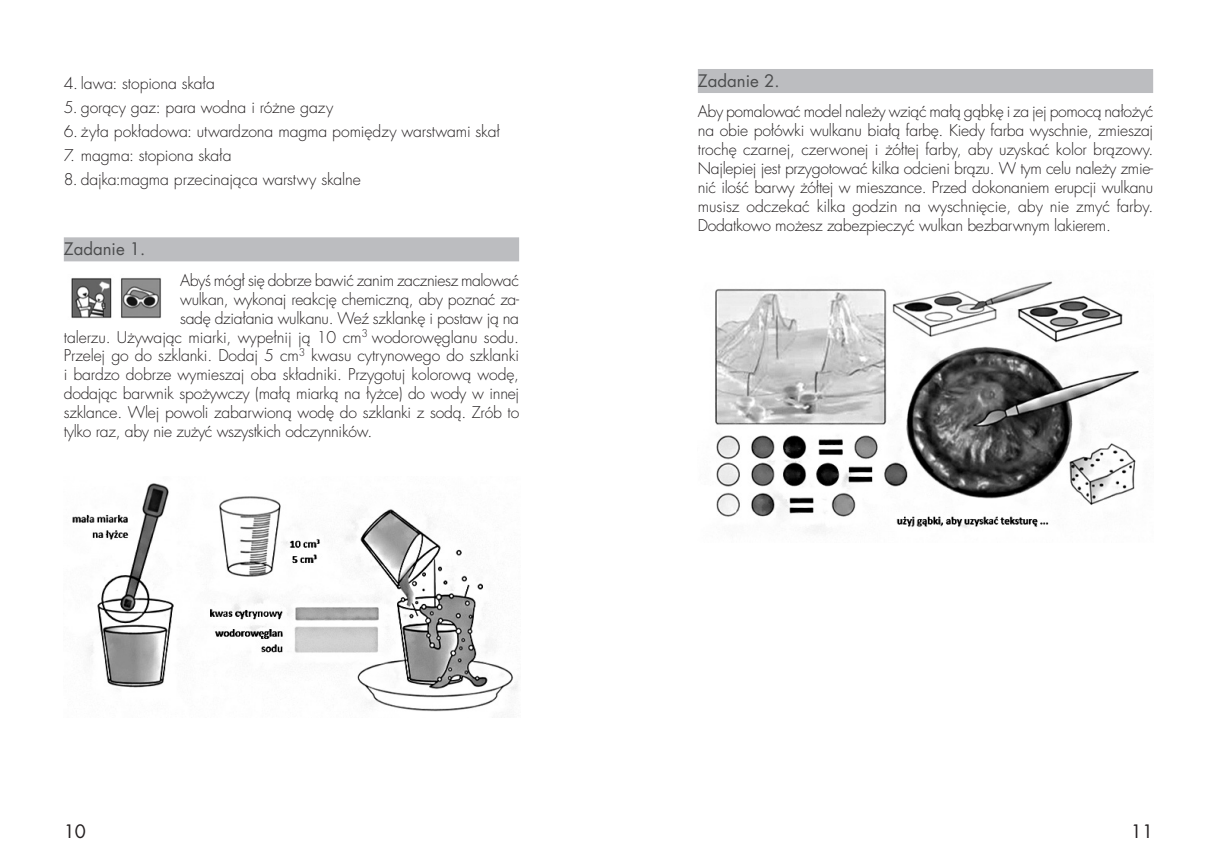
<style>
.page{position:relative;width:1217px;height:868px;background:#fff}
.page>*{position:absolute;margin:0;border:0;box-sizing:border-box;transform-origin:0 0}
.t1{font:18px "Futura LT";color:#231f20}
.t2{font:16.8px "Futura LTS Book";color:#4b4c4d}
.t3{font:300 15.75px/18.9px "Futura LTS";letter-spacing:-.015em;color:#231f20;text-align:justify}
</style>
<div class="page">
<div style="left:64px;top:237px;width:455px;height:24px;background:#bcbdc0"></div>
<img style="left:72px;top:483px;width:446px;height:229px">
<img style="left:71px;top:278px;width:90px;height:41px">
<div style="left:697px;top:69px;width:455px;height:24px;background:#bcbdc0"></div>
<img style="left:715px;top:281px;width:424px;height:252px">
<p class="t3" style="left:64px;top:74px;width:153px">4. lawa: stopiona skała</p>
<p class="t3" style="left:64px;top:98px;width:271px">5. gorący gaz: para wodna i różne gazy</p>
<p class="t3" style="left:64px;top:122px;width:437px">6. żyła pokładowa: utwardzona magma pomiędzy warstwami skał</p>
<p class="t3" style="left:64px;top:146px;width:169px">7. magma: stopiona skała</p>
<p class="t3" style="left:64px;top:170px;width:298px">8. dajka:magma przecinająca warstwy skalne</p>
<p class="t2" style="left:64px;top:238px;width:83px">Zadanie 1.</p>
<p class="t3" style="left:180px;top:271px;width:340px">Abyś mógł się dobrze bawić zanim zaczniesz malować</p>
<p class="t3" style="left:180px;top:290px;width:340px">wulkan, wykonaj reakcję chemiczną, aby poznać za-</p>
<p class="t3" style="left:180px;top:309px;width:340px">sadę działania wulkanu. Weź szklankę i postaw ją na</p>
<p class="t3" style="left:64px;top:328px;width:456px">talerzu. Używając miarki, wypełnij ją 10 cm<sup>3</sup> wodorowęglanu sodu.</p>
<p class="t3" style="left:64px;top:346px;width:456px">Przelej go do szklanki. Dodaj 5 cm<sup>3</sup> kwasu cytrynowego do szklanki</p>
<p class="t3" style="left:64px;top:365px;width:456px">i bardzo dobrze wymieszaj oba składniki. Przygotuj kolorową wodę,</p>
<p class="t3" style="left:64px;top:384px;width:457px">dodając barwnik spożywczy (małą miarką na łyżce) do wody w innej</p>
<p class="t3" style="left:64px;top:403px;width:457px">szklance. Wlej powoli zabarwioną wodę do szklanki z sodą. Zrób to</p>
<p class="t3" style="left:64px;top:422px;width:310px">tylko raz, aby nie zużyć wszystkich odczynników.</p>
<p class="t1" style="left:64px;top:819px;width:24px">10</p>
<p class="t2" style="left:697px;top:70px;width:83px">Zadanie 2.</p>
<p class="t3" style="left:697px;top:103px;width:457px">Aby pomalować model należy wziąć małą gąbkę i za jej pomocą nałożyć na obie połówki wulkanu białą farbę. Kiedy farba wyschnie, zmieszaj trochę czarnej, czerwonej i żółtej farby, aby uzyskać kolor brązowy.<br>Najlepiej jest przygotować kilka odcieni brązu. W tym celu należy zmie&shy;nić ilość barwy żółtej w mieszance. Przed dokonaniem erupcji wulkanu musisz odczekać kilka godzin na wyschnięcie, aby nie zmyć farby.<br>Dodatkowo możesz zabezpieczyć wulkan bezbarwnym lakierem.</p>
<p class="t1" style="left:1130px;top:819px;width:24px">11</p>
</div>
